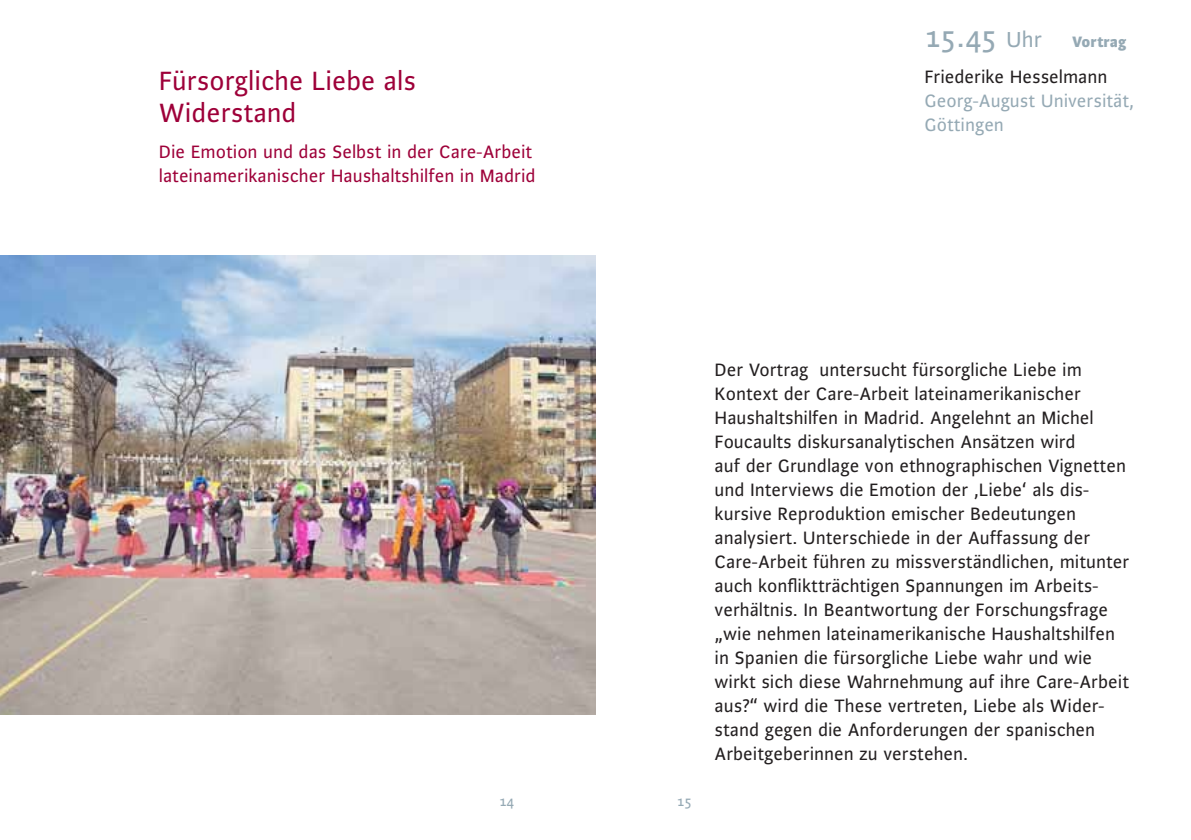
<style>
.page{position:relative;width:1191px;height:840px;background:#fff}
.page>*{position:absolute;margin:0;border:0;box-sizing:border-box;transform-origin:0 0}
.t1{font:32px "Alibi Roman Os F";color:#95a9b4}
.t2{font:28px/32px "Alibi Roman Os F";color:#9e0039}
.t3{font:19px/24px "Alibi Roman Os F";color:#231f20}
.t4{font:19px/24px "Alibi Roman Os F";color:#9e0039}
.t5{font:19px/24px "Alibi Roman Os F";color:#95a9b4}
.t6{font:800 16px "Alibi";color:#95a9b4}
.t7{font:15px "Alibi Roman Os F";color:#95a9b4}
.s1{font-size:23px}
</style>
<div class="page">
<img style="left:0;top:255px;width:595px;height:459px">
<h2 class="t2" style="left:159px;top:63px;width:259px">Fürsorgliche Liebe als<br>Widerstand</h2>
<p class="t4" style="left:159px;top:139px;width:378px">Die Emotion und das Selbst in der Care-Arbeit lateinamerikanischer Haushaltshilfen in Madrid</p>
<h1 class="t1" style="left:924px;top:16px;width:119px">15.45 <span class="s1">Uhr</span></h1>
<p class="t6" style="left:1072px;top:32px;width:56px">Vortrag</p>
<p class="t3" style="left:924px;top:64px;width:184px">Friederike Hesselmann</p>
<p class="t5" style="left:924px;top:88px;width:211px">Georg-August U niversität,<br>Göttingen</p>
<p class="t7" style="left:499px;top:791px;width:16px">14</p>
<p class="t7" style="left:677px;top:791px;width:16px">15</p>
<p class="t3" style="left:714px;top:357px;width:416px">Der Vortrag untersucht fürsorgliche Liebe im Kontext der Care-Arbeit lateinamerikanischer Haushaltshilfen in Madrid. Angelehnt an Michel Foucaults diskursanalytischen Ansätzen wird<br>auf der Grundlage von ethnographischen Vignetten und I nterviews die Emotion der ‚Liebe‘ als dis&shy;kursive Reproduktion emischer Bedeutungen analysiert. U nterschiede in der Auffassung der Care-Arbeit führen zu missverständlichen, mitunter auch konfliktträchtigen Spannungen im Arbeits&shy;verhältnis. I n Beantwortung der Forschungsfrage „wie nehmen lateinamerikanische Haushaltshilfen in Spanien die fürsorgliche Liebe wahr und wie wirkt sich diese Wahrnehmung auf ihre Care-Arbeit aus?“ wird die These vertreten, Liebe als Wider&shy;stand gegen die Anforderungen der spanischen Arbeitgeberinnen zu verstehen.</p>
</div>
